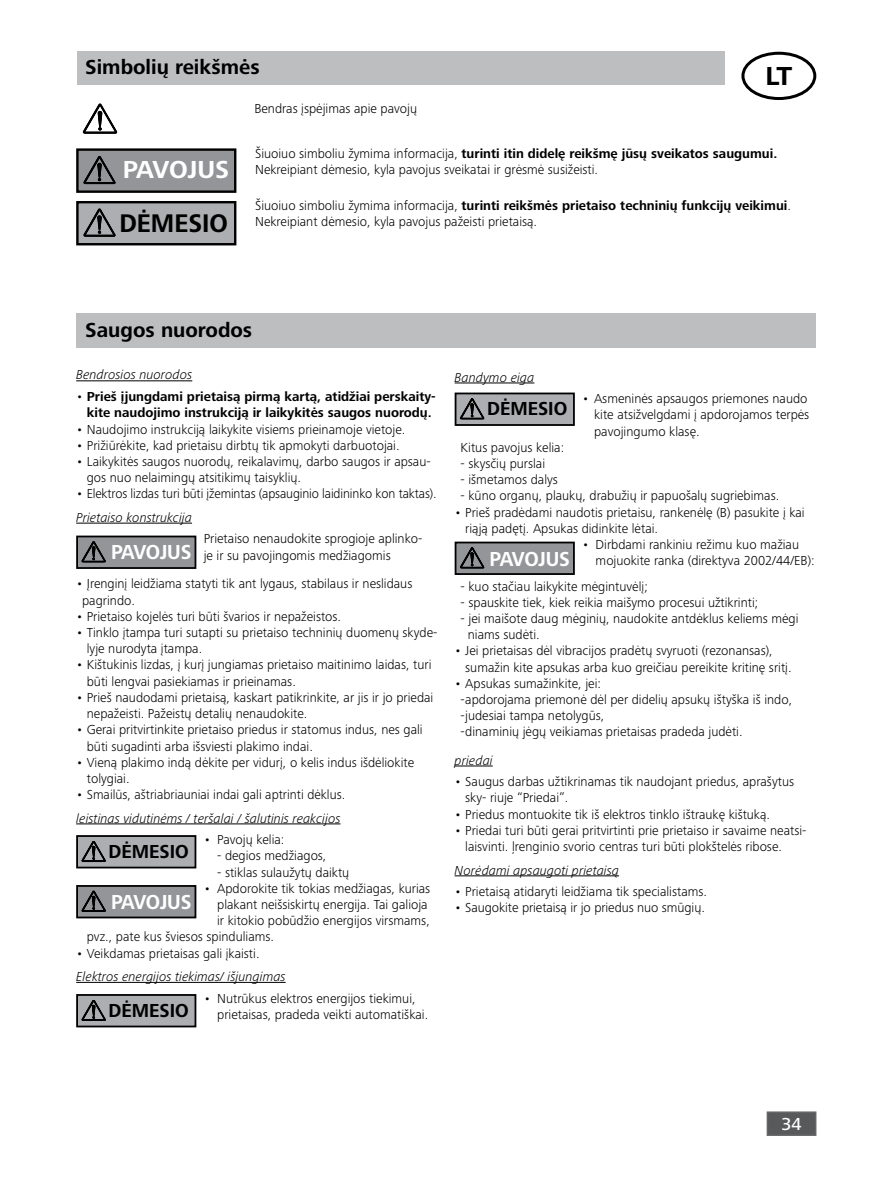
<style>
.page{position:relative;width:893px;height:1187px;background:#fff}
.page>*{position:absolute;margin:0;border:0;box-sizing:border-box;transform-origin:0 0}
.t1{font:700 27px "Frutiger Next IKA";color:#000}
.t2{font:700 26.4px "Frutiger Next IKA";color:#000;scale:.95 1}
.t3{font:700 25.5px "Frutiger Next IKA";letter-spacing:-.005em;color:#fff}
.t4{font:700 21px "Frutiger Next IKA";color:#000}
.t5{font:700 21px "Frutiger Next IKA";letter-spacing:-.015em;color:#fff;scale:.93 1}
.t6{font:700 19.5px "Frutiger Next IKA";color:#000;scale:.95 1}
.t7{font:500 18px "Frutiger Next IKA";color:#fff}
.t8{font:300 13.5px/16.2px "Frutiger Next IKA";color:#000}
.t9{font:italic 300 13.5px "Frutiger Next IKA";color:#000}
.t10{font:700 13.5px/16.2px "Frutiger Next IKA";color:#000;text-align:center}
.s1{font-weight:700}
.s2{font-weight:300}
</style>
<div class="page">
<div style="left:767px;top:1111px;width:49px;height:24px;background:#58595b;border:2px solid #666"></div>
<div style="left:76px;top:313px;width:740px;height:34px;background:#bcbec0"></div>
<hr style="left:76px;top:380px;width:116px;height:1px;background:#000">
<hr style="left:76px;top:522px;width:116px;height:1px;background:#000">
<hr style="left:76px;top:823px;width:265px;height:1px;background:#000">
<hr style="left:76px;top:981px;width:210px;height:1px;background:#000">
<hr style="left:455px;top:382px;width:79px;height:1px;background:#000">
<hr style="left:455px;top:765px;width:38px;height:1px;background:#000">
<hr style="left:455px;top:875px;width:164px;height:1px;background:#000">
<div style="left:77px;top:51px;width:648px;height:33px;background:#bcbec0"></div>
<svg style="left:83px;top:103px;width:34px;height:31px"></svg>
<div style="left:741px;top:52px;width:75px;height:48px;border:3px solid #000;border-radius:50%"></div>
<div style="left:76px;top:148px;width:160px;height:45px;background:#939598;border:2px solid #000"></div>
<svg style="left:84px;top:156px;width:32px;height:28px"></svg>
<div style="left:76px;top:201px;width:160px;height:44px;background:#acaeb1;border:2px solid #000"></div>
<svg style="left:84px;top:209px;width:32px;height:28px"></svg>
<div style="left:455px;top:541px;width:120px;height:34px;background:#939598;border:2px solid #000"></div>
<svg style="left:460px;top:547px;width:24px;height:21px"></svg>
<div style="left:76px;top:835px;width:120px;height:33px;background:#acaeb1;border:2px solid #000"></div>
<svg style="left:82px;top:841px;width:24px;height:21px"></svg>
<div style="left:76px;top:535px;width:120px;height:34px;background:#939598;border:2px solid #000"></div>
<svg style="left:82px;top:541px;width:24px;height:21px"></svg>
<div style="left:76px;top:885px;width:120px;height:33px;background:#939598;border:2px solid #000"></div>
<svg style="left:82px;top:890px;width:24px;height:22px"></svg>
<div style="left:455px;top:392px;width:120px;height:34px;background:#acaeb1;border:2px solid #000"></div>
<svg style="left:460px;top:398px;width:24px;height:21px"></svg>
<div style="left:76px;top:993px;width:120px;height:34px;background:#acaeb1;border:2px solid #000"></div>
<svg style="left:82px;top:1000px;width:24px;height:21px"></svg>
<h3 class="t4" style="left:85px;top:55px;width:176px">Simbolių reikšmės</h3>
<p class="t8" style="left:254px;top:101px;width:164px">Bendras įspėjimas apie pavojų</p>
<h1 class="t1" style="left:765px;top:61px;width:29px">LT</h1>
<h3 class="t3" style="left:123px;top:155px;width:108px">PAVOJUS</h3>
<h2 class="t2" style="left:119px;top:208px;width:116px">DĖMESIO</h2>
<p class="t8" style="left:255px;top:145px;width:524px">Šiuoiuo simboliu žymima informacija, <span class="s1">turinti itin didelę reikšmę jūsų sveikatos saugumui.<br></span>Nekreipiant dėmesio, kyla pavojus sveikatai ir grėsmė susižeisti.</p>
<p class="t8" style="left:255px;top:197px;width:537px">Šiuoiuo simboliu žymima informacija, <span class="s1">turinti reikšmės prietaiso techninių funkcijų veikimui</span>.<br>Nekreipiant dėmesio, kyla pavojus pažeisti prietaisą.</p>
<h3 class="t4" style="left:85px;top:318px;width:169px">Saugos nuorodos</h3>
<p class="t9" style="left:76px;top:367px;width:118px">Bendrosios nuorodos</p>
<p class="t10" style="left:76px;top:389px;width:361px"><span class="s2">•</span> Prieš įjungdami prietaisą pirmą kartą, atidžiai perskaity&shy;kite naudojimo instrukciją ir laikykitės saugos nuorodų.</p>
<p class="t8" style="left:76px;top:421px;width:331px">• Naudojimo instrukciją laikykite visiems prieinamoje vietoje.</p>
<p class="t8" style="left:76px;top:437px;width:325px">• Prižiūrėkite, kad prietaisu dirbtų tik apmokyti darbuotojai.</p>
<p class="t8" style="left:87px;top:453px;width:345px;text-indent:-11px">• Laikykitės saugos nuorodų, reikalavimų, darbo saugos ir apsau&shy;gos nuo nelaimingų atsitikimų taisyklių.</p>
<p class="t8" style="left:76px;top:485px;width:362px">• Elektros lizdas turi būti įžemintas (apsauginio laidininko kon taktas).</p>
<p class="t9" style="left:76px;top:509px;width:117px">Prietaiso konstrukcija</p>
<p class="t8" style="left:204px;top:530px;width:220px">Prietaiso nenaudokite sprogioje aplinko&shy;je ir su pavojingomis medžiagomis</p>
<p class="t8" style="left:82px;top:575px;width:332px;text-indent:-6px">• Įrenginį leidžiama statyti tik ant lygaus, stabilaus ir neslidaus pagrindo.</p>
<p class="t8" style="left:76px;top:608px;width:267px">• Prietaiso kojelės turi būti švarios ir nepažeistos.</p>
<p class="t8" style="left:87px;top:624px;width:352px;text-indent:-11px">• Tinklo įtampa turi sutapti su prietaiso techninių duomenų skyde&shy;lyje nurodyta įtampa.</p>
<p class="t8" style="left:87px;top:656px;width:346px;text-indent:-11px">• Kištukinis lizdas, į kurį jungiamas prietaiso maitinimo laidas, turi būti lengvai pasiekiamas ir prieinamas.</p>
<p class="t8" style="left:87px;top:689px;width:348px;text-indent:-11px">• Prieš naudodami prietaisą, kaskart patikrinkite, ar jis ir jo priedai nepažeisti. Pažeistų detalių nenaudokite.</p>
<p class="t8" style="left:87px;top:721px;width:337px;text-indent:-11px">• Gerai pritvirtinkite prietaiso priedus ir statomus indus, nes gali būti sugadinti arba išsviesti plakimo indai.</p>
<p class="t8" style="left:87px;top:754px;width:329px;text-indent:-11px">• Vieną plakimo indą dėkite per vidurį, o kelis indus išdėliokite tolygiai.</p>
<p class="t8" style="left:76px;top:786px;width:271px">• Smailūs, aštriabriauniai indai gali aptrinti dėklus.</p>
<p class="t9" style="left:76px;top:810px;width:266px">leistinas vidutinėms / teršalai / šalutinis reakcijos</p>
<p class="t8" style="left:204px;top:831px;width:82px">• Pavojų kelia:</p>
<p class="t8" style="left:217px;top:847px;width:111px">- degios medžiagos,</p>
<p class="t8" style="left:217px;top:863px;width:134px">- stiklas sulaužytų daiktų</p>
<p class="t8" style="left:204px;top:880px;width:228px">• Apdorokite tik tokias medžiagas, kurias</p>
<p class="t8" style="left:217px;top:896px;width:212px">plakant neišsiskirtų energija. Tai galioja</p>
<p class="t8" style="left:217px;top:912px;width:214px">ir kitokio pobūdžio energijos virsmams,</p>
<p class="t8" style="left:87px;top:928px;width:189px">pvz., pate kus šviesos spinduliams.</p>
<p class="t8" style="left:76px;top:944px;width:185px">• Veikdamas prietaisas gali įkaisti.</p>
<p class="t9" style="left:76px;top:968px;width:211px">Elektros energijos tiekimas/ išjungimas</p>
<p class="t8" style="left:217px;top:989px;width:213px;text-indent:-14px">• Nutrūkus elektros energijos tiekimui, prietaisas, pradeda veikti automatiškai.</p>
<h3 class="t5" style="left:111px;top:540px;width:88px">PAVOJUS</h3>
<h3 class="t6" style="left:109px;top:840px;width:86px">DĖMESIO</h3>
<h3 class="t5" style="left:111px;top:889px;width:88px">PAVOJUS</h3>
<h3 class="t6" style="left:109px;top:999px;width:86px">DĖMESIO</h3>
<p class="t9" style="left:455px;top:369px;width:81px">Bandymo eiga</p>
<h3 class="t6" style="left:487px;top:397px;width:86px">DĖMESIO</h3>
<p class="t8" style="left:594px;top:390px;width:217px;text-indent:-12px">• Asmeninės apsaugos priemones naudo kite atsižvelgdami į apdorojamos terpės pavojingumo klasę.</p>
<p class="t8" style="left:461px;top:439px;width:105px">Kitus pavojus kelia:</p>
<p class="t8" style="left:461px;top:455px;width:86px">- skysčių purslai</p>
<p class="t8" style="left:461px;top:471px;width:99px">- išmetamos dalys</p>
<p class="t8" style="left:461px;top:488px;width:320px">- kūno organų, plaukų, drabužių ir papuošalų sugriebimas.</p>
<p class="t8" style="left:465px;top:504px;width:341px;text-indent:-11px">• Prieš pradėdami naudotis prietaisu, rankenėlę (B) pasukite į kai riąją padętį. Apsukas didinkite lėtai.</p>
<p class="t8" style="left:596px;top:536px;width:221px;text-indent:-14px">• Dirbdami rankiniu režimu kuo mažiau mojuokite ranka (direktyva 2002/44/EB):</p>
<p class="t8" style="left:461px;top:578px;width:189px">- kuo stačiau laikykite mėgintuvėlį;</p>
<p class="t8" style="left:461px;top:594px;width:299px">- spauskite tiek, kiek reikia maišymo procesui užtikrinti;</p>
<p class="t8" style="left:468px;top:610px;width:332px;text-indent:-7px">- jei maišote daug mėginių, naudokite antdėklus keliems mėgi niams sudėti.</p>
<p class="t8" style="left:465px;top:642px;width:328px;text-indent:-11px">• Jei prietaisas dėl vibracijos pradėtų svyruoti (rezonansas), sumažin kite apsukas arba kuo greičiau pereikite kritinę sritį.</p>
<p class="t8" style="left:455px;top:675px;width:148px">• Apsukas sumažinkite, jei:</p>
<p class="t8" style="left:461px;top:691px;width:333px">- apdorojama priemonė dėl per didelių apsukų ištyška iš indo,</p>
<p class="t8" style="left:461px;top:707px;width:145px">- judesiai tampa netolygūs,</p>
<p class="t8" style="left:461px;top:723px;width:284px">- dinaminių jėgų veikiamas prietaisas pradeda judėti.</p>
<p class="t9" style="left:455px;top:752px;width:40px">priedai</p>
<p class="t8" style="left:465px;top:773px;width:330px;text-indent:-11px">• Saugus darbas užtikrinamas tik naudojant priedus, aprašytus sky- riuje “Priedai”.</p>
<p class="t8" style="left:455px;top:806px;width:317px">• Priedus montuokite tik iš elektros tinklo ištraukę kištuką.</p>
<p class="t8" style="left:465px;top:822px;width:343px;text-indent:-11px">• Priedai turi būti gerai pritvirtinti prie prietaiso ir savaime neatsi&shy;laisvinti. ļrenginio svorio centras turi būti plokštelės ribose.</p>
<p class="t9" style="left:455px;top:862px;width:166px">Norėdami apsaugoti prietaisą</p>
<p class="t8" style="left:455px;top:883px;width:254px">• Prietaisą atidaryti leidžiama tik specialistams.</p>
<p class="t8" style="left:455px;top:899px;width:252px">• Saugokite prietaisą ir jo priedus nuo smūgių.</p>
<h3 class="t5" style="left:489px;top:546px;width:88px">PAVOJUS</h3>
<h3 class="t7" style="left:781px;top:1113px;width:22px">34</h3>
</div>
